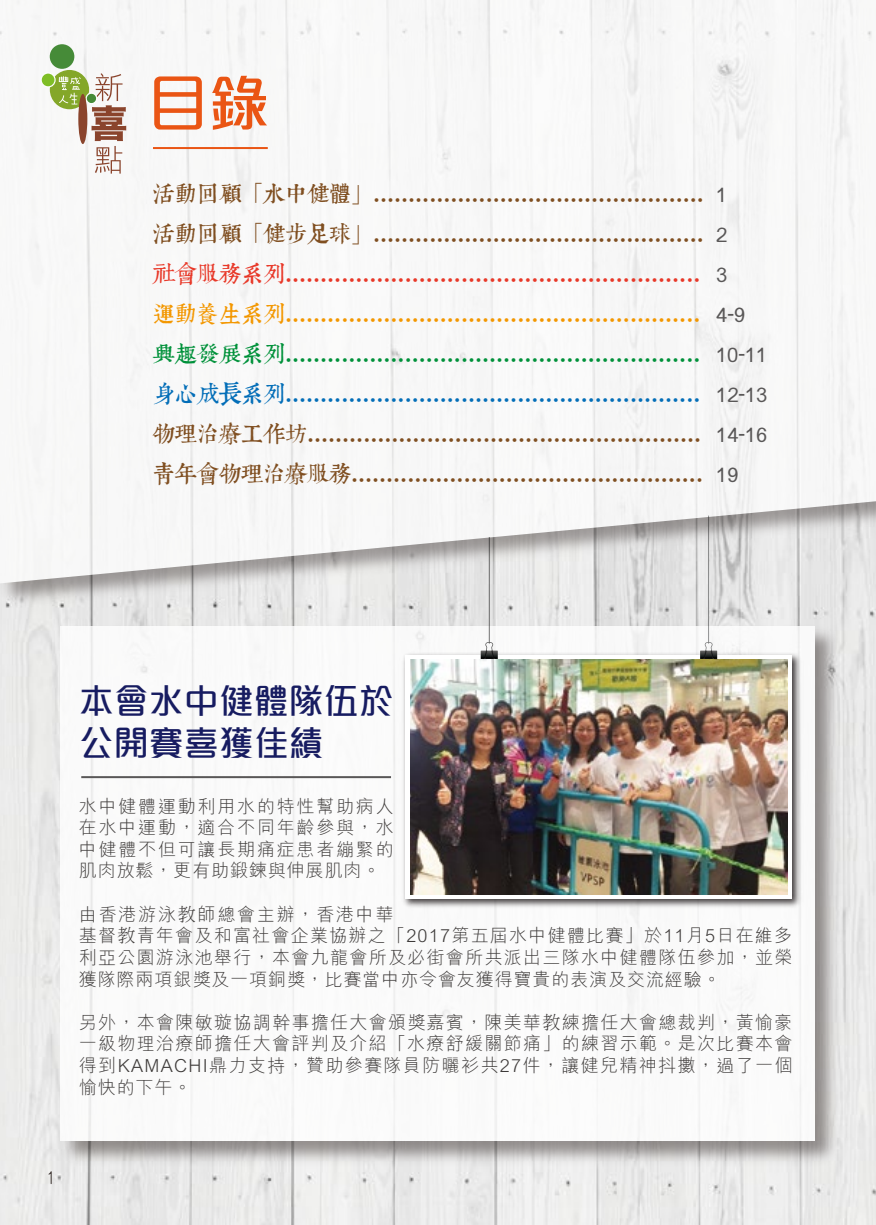
<style>
.page{position:relative;width:876px;height:1225px;background:#fff}
.page>*{position:absolute;margin:0;border:0;box-sizing:border-box;transform-origin:0 0}
.t1{font:500 61.4px "M Elle HK";color:#ea5514}
.t2{font:500 35px/42px "M Elle HK";color:#171c61}
.t3{font:22px/40px "Tpld Khang Xi Dict";color:#804f21}
.t4{font:22px "Tpld Khang Xi Dict";color:#e83828}
.t5{font:22px "Tpld Khang Xi Dict";color:#f39700}
.t6{font:22px "Tpld Khang Xi Dict";color:#00913a}
.t7{font:22px "Tpld Khang Xi Dict";color:#036eb8}
.t8{font:500 20px/40px "M Elle HK";color:#595757}
.t9{font:300 20px "MHG Kyokashotai THK";color:#221815}
.t10{font:18px/21.6px "M Hei Light HKSCS";letter-spacing:.075em;color:#3d3a39;text-align:justify}
.s1{font-family:"Adobe Ming Std";font-weight:300}
</style>
<div class="page">
<img style="left:0;top:612px;width:876px;height:613px">
<img style="left:55px;top:621px;width:788px;height:548px">
<div style="left:61px;top:626px;width:754px;height:514px;background:#fff"></div>
<img style="left:0;top:583px;width:876px;height:29px">
<svg style="left:0;top:0;width:876px;height:583px"></svg>
<hr style="left:153px;top:147px;width:115px;height:2px;background:#ea5514">
<img style="left:402px;top:649px;width:400px;height:261px">
<div style="left:406px;top:655px;width:386px;height:244px;background:#fff"></div>
<svg style="left:481px;top:537px;width:17px;height:122px"></svg>
<svg style="left:700px;top:515px;width:17px;height:144px"></svg>
<img style="left:410px;top:659px;width:377px;height:235px">
<hr style="left:81px;top:776px;width:310px;height:2px;background:#595757">
<svg style="left:92px;top:73px;width:34px;height:101px"></svg>
<div style="left:50px;top:70px;width:39px;height:39px;background:#84a729;border-radius:50%"></div>
<div style="left:50px;top:44px;width:24px;height:25px;background:#468b38;border-radius:50%"></div>
<div style="left:86px;top:93px;width:11px;height:11px;background:#468b38;border-radius:50%"></div>
<div style="left:86px;top:93px;width:11px;height:11px;border:1px solid #fff;border-radius:50%"></div>
<svg style="left:41px;top:72px;width:40px;height:32px"></svg>
<div style="left:78px;top:94px;width:9px;height:50px;background:#8a442c;border-radius:50%"></div>
<h1 class="t1" style="left:147px;top:60px;width:124px">目錄</h1>
<p class="t3" style="left:153px;top:174px;width:552px">活動回顧「水中健體」...............................................活動回顧「健步足球」...............................................</p>
<p class="t4" style="left:153px;top:261px;width:549px">社會服務系列...........................................................</p>
<p class="t5" style="left:153px;top:301px;width:549px">運動養生系列...........................................................</p>
<p class="t6" style="left:153px;top:341px;width:549px">興趣發展系列...........................................................</p>
<p class="t7" style="left:153px;top:381px;width:549px">身心成長系列...........................................................</p>
<p class="t3" style="left:153px;top:414px;width:551px">物理治療工作坊........................................................靑年會物理治療服務..................................................</p>
<p class="t8" style="left:716px;top:173px;width:53px">1<br>2<br>3<br>4-9<br>10-11<br>12-13<br>14-16<br>19</p>
<h2 class="t2" style="left:79px;top:677px;width:316px">本會水中健體隊伍於公開賽喜獲佳績</h2>
<p class="t10" style="left:79px;top:794px;width:316px">水中健體運動利用水的特性幫助病人在水中運動，適合不同年齡參與，水中健體不但可讓長期痛症患者繃緊的肌肉放鬆，更有助鍛鍊與伸展肌肉。</p>
<p class="t10" style="left:79px;top:902px;width:715px;text-align:left">由香港游泳<span class="s1">教</span>師總會主辦，香港中華<br>基督<span class="s1">教</span>青年會及和富社會企業協辦之「2017第五屆水中健體比賽」於11月5日在維多利亞公園游泳池舉行，本會九龍會所及必街會所共派出三隊水中健體隊伍參加，並榮獲隊際兩項銀獎及一項銅獎，比賽當中亦令會友獲得寶貴的表演及交流經驗。</p>
<p class="t10" style="left:79px;top:1010px;width:715px">另外，本會陳敏璇協調幹事擔任大會頒獎嘉賓，陳美華<span class="s1">教</span>練擔任大會總裁判，黃愉豪一級物理治療師擔任大會評判及介紹「水療舒緩關節痛」的練習示範。是次比賽本會得到KAMACHI鼎力支持，贊助參賽隊員防曬衫共27件，讓健兒精神抖擻，過了一個愉快的下午。</p>
<p class="t9" style="left:46px;top:1163px;width:13px">1</p>
</div>
